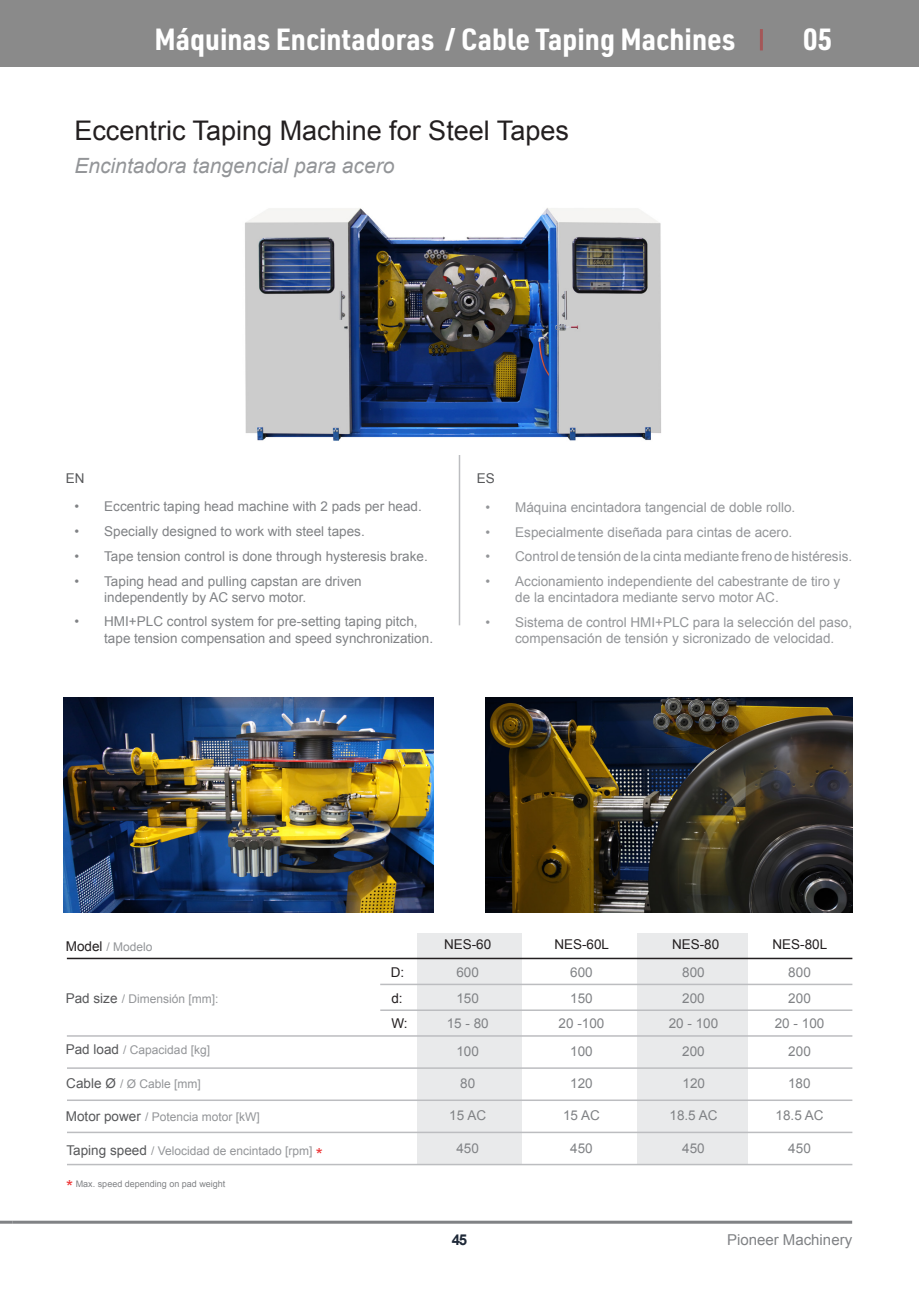
<style>
.page{position:relative;width:919px;height:1289px;background:#fff}
.page>*{position:absolute;margin:0;border:0;box-sizing:border-box;transform-origin:0 0}
.t1{font:700 30px "URWDIN Semi Cond";color:#fff}
.t2{font:27px "Arial";color:#231f20}
.t3{font:italic 21px "Arial";color:#939598}
.t4{font:15px "Arial";color:#808285}
.t5{font:700 15px "Arial";color:#1f2938}
.t6{font:13.5px/16.2px "Arial";color:#808285}
.t7{font:13.5px/16.2px "Arial";color:#939598}
.t8{font:13.5px "Arial";color:#231f20}
.t9{font:13.5px "Arial";color:#57585a}
.t10{font:12px "Arial";color:#939598}
.t11{font:9px "Arial";color:#808285}
.s1{font-size:13.5px;color:#231f20}
.s2{font-size:13.5px;color:#57585a}
.s3{font-size:18px;color:#ee3637}
</style>
<div class="page">
<svg style="left:0;top:1220px;width:13px;height:3px"></svg>
<div style="left:0;top:0;width:918px;height:67px;background:#8a8a8a"></div>
<hr style="left:13px;top:1220px;width:839px;height:3px;background:#808285">
<hr style="left:759px;top:29px;width:3px;height:21px;background:#c02426">
<hr style="left:458px;top:452px;width:2px;height:173px;background:#bcbdc0">
<div style="left:637px;top:933px;width:110px;height:232px;background:#e9eaeb"></div>
<div style="left:417px;top:933px;width:104px;height:232px;background:#e9eaeb"></div>
<hr style="left:67px;top:1131px;width:785px;height:2px;background:#bcbdc0">
<hr style="left:67px;top:1099px;width:785px;height:1px;background:#bcbdc0">
<hr style="left:67px;top:1067px;width:785px;height:1px;background:#bcbdc0">
<hr style="left:67px;top:1035px;width:785px;height:1px;background:#bcbdc0">
<hr style="left:67px;top:1163px;width:785px;height:2px;background:#bcbdc0">
<hr style="left:380px;top:983px;width:472px;height:2px;background:#bcbdc0">
<hr style="left:380px;top:1009px;width:472px;height:1px;background:#bcbdc0">
<hr style="left:67px;top:957px;width:785px;height:2px;background:#231f20">
<img style="left:245px;top:208px;width:416px;height:246px">
<img style="left:64px;top:697px;width:369px;height:215px">
<img style="left:485px;top:697px;width:367px;height:215px">
<h1 class="t1" style="left:154px;top:19px;width:582px">Máquinas Encintadoras / Cable Taping Machines</h1>
<h1 class="t1" style="left:803px;top:19px;width:30px">05</h1>
<p class="t2" style="left:74px;top:113px;width:496px">Eccentric Taping Machine for Steel Tapes</p>
<p class="t3" style="left:74px;top:152px;width:321px">Encintadora tangencial para acero</p>
<p class="t9" style="left:66px;top:469px;width:20px">EN</p>
<p class="t6" style="left:74px;top:498px;width:349px">• Eccentric taping head machine with 2 pads per head.</p>
<p class="t6" style="left:74px;top:523px;width:292px">• Specially designed to work with steel tapes.</p>
<p class="t6" style="left:74px;top:548px;width:355px">• Tape tension control is done through hysteresis brake.</p>
<p class="t6" style="left:104px;top:573px;width:259px;text-indent:-30px">• Taping head and pulling capstan are driven independently by AC servo motor.</p>
<p class="t6" style="left:104px;top:613px;width:330px;text-indent:-30px">• HMI+PLC control system for pre-setting taping pitch, tape tension compensation and speed synchronization.</p>
<p class="t9" style="left:477px;top:469px;width:20px">ES</p>
<p class="t7" style="left:485px;top:499px;width:311px">• Máquina encintadora tangencial de doble rollo.</p>
<p class="t7" style="left:485px;top:524px;width:308px">• Especialmente diseñada para cintas de acero.</p>
<p class="t7" style="left:485px;top:548px;width:368px">• Control de tensión de la cinta mediante freno de histéresis.</p>
<p class="t7" style="left:515px;top:573px;width:326px;text-indent:-30px">• Accionamiento independiente del cabestrante de tiro y de la encintadora mediante servo motor AC.</p>
<p class="t7" style="left:515px;top:614px;width:338px;text-indent:-30px">• Sistema de control HMI+PLC para la selección del paso, compensación de tensión y sicronizado de velocidad.</p>
<p class="t10" style="left:66px;top:938px;width:88px"><span class="s1">Model</span> / Modelo</p>
<p class="t8" style="left:444px;top:935px;width:49px">NES-60</p>
<p class="t8" style="left:554px;top:935px;width:56px">NES-60L</p>
<p class="t8" style="left:672px;top:935px;width:49px">NES-80</p>
<p class="t8" style="left:772px;top:935px;width:56px">NES-80L</p>
<p class="t10" style="left:66px;top:990px;width:154px"><span class="s2">Pad size</span> / Dimensión [mm]:</p>
<p class="t10" style="left:66px;top:1042px;width:146px"><span class="s2">Pad load</span> / Capacidad [kg]</p>
<p class="t10" style="left:66px;top:1076px;width:136px"><span class="s2">Cable Ø</span> / Ø Cable [mm]</p>
<p class="t10" style="left:66px;top:1108px;width:195px"><span class="s2">Motor power</span> / Potencia motor [kW]</p>
<p class="t10" style="left:67px;top:1143px;width:258px"><span class="s2">Taping speed</span> / Velocidad de encintado [rpm] <span class="s3">*</span></p>
<p class="t11" style="left:66px;top:1178px;width:161px"><span class="s3">*</span> Max. speed depending on pad weight</p>
<p class="t8" style="left:391px;top:963px;width:15px">D:</p>
<p class="t6" style="left:456px;top:964px;width:24px">600</p>
<p class="t8" style="left:391px;top:989px;width:13px">d:</p>
<p class="t8" style="left:391px;top:1014px;width:18px">W:</p>
<p class="t6" style="left:456px;top:989px;width:24px">150</p>
<p class="t6" style="left:446px;top:1015px;width:44px">15 - 80</p>
<p class="t6" style="left:456px;top:1043px;width:24px">100</p>
<p class="t6" style="left:460px;top:1075px;width:17px">80</p>
<p class="t6" style="left:570px;top:964px;width:24px">600</p>
<p class="t6" style="left:682px;top:964px;width:24px">800</p>
<p class="t6" style="left:788px;top:964px;width:24px">800</p>
<p class="t6" style="left:570px;top:989px;width:24px">150</p>
<p class="t6" style="left:682px;top:989px;width:24px">200</p>
<p class="t6" style="left:788px;top:989px;width:24px">200</p>
<p class="t6" style="left:558px;top:1015px;width:47px">20 -100</p>
<p class="t6" style="left:570px;top:1043px;width:24px">100</p>
<p class="t6" style="left:570px;top:1075px;width:24px">120</p>
<p class="t6" style="left:668px;top:1015px;width:51px">20 - 100</p>
<p class="t6" style="left:774px;top:1015px;width:51px">20 - 100</p>
<p class="t6" style="left:682px;top:1043px;width:24px">200</p>
<p class="t6" style="left:788px;top:1043px;width:24px">200</p>
<p class="t6" style="left:682px;top:1075px;width:24px">120</p>
<p class="t6" style="left:788px;top:1075px;width:24px">180</p>
<p class="t6" style="left:449px;top:1107px;width:38px">15 AC</p>
<p class="t6" style="left:563px;top:1107px;width:38px">15 AC</p>
<p class="t6" style="left:669px;top:1107px;width:50px">18.5 AC</p>
<p class="t6" style="left:775px;top:1107px;width:50px">18.5 AC</p>
<p class="t6" style="left:456px;top:1140px;width:24px">450</p>
<p class="t6" style="left:570px;top:1140px;width:24px">450</p>
<p class="t6" style="left:682px;top:1140px;width:24px">450</p>
<p class="t6" style="left:788px;top:1140px;width:24px">450</p>
<p class="t5" style="left:451px;top:1229px;width:17px">45</p>
<p class="t4" style="left:727px;top:1229px;width:127px">Pioneer Machinery</p>
</div>
